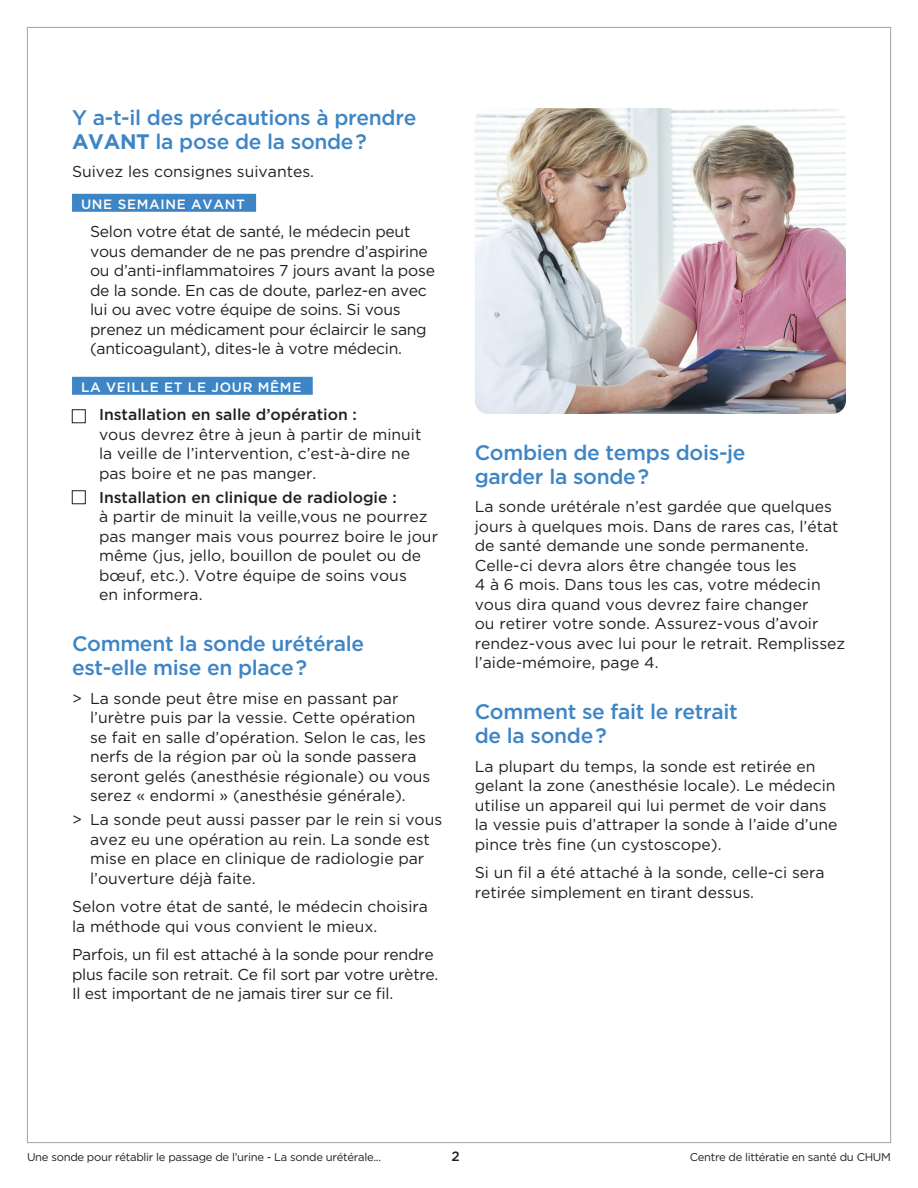
<style>
.page{position:relative;width:918px;height:1188px;background:#fff}
.page>*{position:absolute;margin:0;border:0;box-sizing:border-box;transform-origin:0 0}
.t1{font:500 21px/24px "Gotham";letter-spacing:-.015em;color:#3e85c5}
.t2{font:15.75px/19.5px "Gotham";color:#231f20}
.t3{font:500 15.75px "Gotham";color:#231f20}
.t4{font:500 13.5px "Gotham";letter-spacing:.05em;color:#fff}
.t5{font:500 13.5px "Gotham";color:#231f20}
.t6{font:11.25px "Gotham";letter-spacing:-.025em;color:#231f20}
.s1{font-weight:700}
</style>
<div class="page">
<div style="left:72px;top:194px;width:184px;height:18px;background:#3e85c5"></div>
<div style="left:72px;top:377px;width:241px;height:18px;background:#3e85c5"></div>
<div style="left:72px;top:410px;width:14px;height:13px;border:1px solid #231f20"></div>
<div style="left:72px;top:490px;width:14px;height:14px;border:1px solid #231f20"></div>
<img style="left:475px;top:108px;width:371px;height:306px">
<h1 class="t1" style="left:72px;top:105px;width:346px">Y a-t-il des précautions à prendre<br><span class="s1">AVANT</span> la pose de la sonde?</h1>
<p class="t2" style="left:72px;top:162px;width:244px">Suivez les consignes suivantes.</p>
<p class="t4" style="left:81px;top:196px;width:165px">UNE SEMAINE AVANT</p>
<p class="t2" style="left:90px;top:222px;width:346px">Selon votre état de santé, le médecin peut vous demander de ne pas prendre d’aspirine ou d’anti-inflammatoires 7 jours avant la pose de la sonde. En cas de doute, parlez-en avec lui ou avec votre équipe de soins. Si vous prenez un médicament pour éclaircir le sang (anticoagulant), dites-le à votre médecin.</p>
<p class="t4" style="left:81px;top:379px;width:222px">LA VEILLE ET LE JOUR MÊME</p>
<p class="t3" style="left:99px;top:405px;width:259px">Installation en salle d’opération :</p>
<p class="t2" style="left:99px;top:424px;width:324px">vous devrez être à jeun à partir de minuit la veille de l’intervention, c’est-à-dire ne pas boire et ne pas manger.</p>
<p class="t3" style="left:99px;top:488px;width:299px">Installation en clinique de radiologie :</p>
<p class="t2" style="left:99px;top:507px;width:341px">à partir de minuit la veille,vous ne pourrez pas manger mais vous pourrez boire le jour même (jus, jello, bouillon de poulet ou de bœuf, etc.). Votre équipe de soins vous<br>en informera.</p>
<h1 class="t1" style="left:72px;top:632px;width:294px">Comment la sonde urétérale est-elle mise en place?</h1>
<p class="t2" style="left:90px;top:688px;width:342px;text-indent:-18px">&gt; La sonde peut être mise en passant par l’urètre puis par la vessie. Cette opération se fait en salle d’opération. Selon le cas, les nerfs de la région par où la sonde passera seront gelés (anesthésie régionale) ou vous serez « endormi » (anesthésie générale).</p>
<p class="t2" style="left:90px;top:810px;width:354px;text-indent:-18px">&gt; La sonde peut aussi passer par le rein si vous avez eu une opération au rein. La sonde est mise en place en clinique de radiologie par l’ouverture déjà faite.</p>
<p class="t2" style="left:72px;top:897px;width:358px">Selon votre état de santé, le médecin choisira la méthode qui vous convient le mieux.</p>
<p class="t2" style="left:72px;top:945px;width:368px">Parfois, un fil est attaché à la sonde pour rendre plus facile son retrait. Ce fil sort par votre urètre.<br>Il est important de ne jamais tirer sur ce fil.</p>
<h1 class="t1" style="left:475px;top:440px;width:272px">Combien de temps dois-je garder la sonde?</h1>
<p class="t2" style="left:475px;top:497px;width:372px">La sonde urétérale n’est gardée que quelques jours à quelques mois. Dans de rares cas, l’état de santé demande une sonde permanente.<br>Celle-ci devra alors être changée tous les<br>4 à 6 mois. Dans tous les cas, votre médecin vous dira quand vous devrez faire changer<br>ou retirer votre sonde. Assurez-vous d’avoir rendez-vous avec lui pour le retrait. Remplissez l’aide-mémoire, page 4.</p>
<h1 class="t1" style="left:475px;top:700px;width:265px">Comment se fait le retrait de la sonde?</h1>
<p class="t2" style="left:475px;top:756px;width:364px">La plupart du temps, la sonde est retirée en gelant la zone (anesthésie locale). Le médecin utilise un appareil qui lui permet de voir dans la vessie puis d’attraper la sonde à l’aide d’une pince très fine (un cystoscope).</p>
<p class="t2" style="left:475px;top:863px;width:351px">Si un fil a été attaché à la sonde, celle-ci sera retirée simplement en tirant dessus.</p>
<p class="t6" style="left:27px;top:1150px;width:356px">Une sonde pour rétablir le passage de l’urine - La sonde urétérale...</p>
<p class="t5" style="left:451px;top:1148px;width:10px">2</p>
<p class="t6" style="left:690px;top:1150px;width:203px">Centre de littératie en santé du CHUM</p>
</div>
